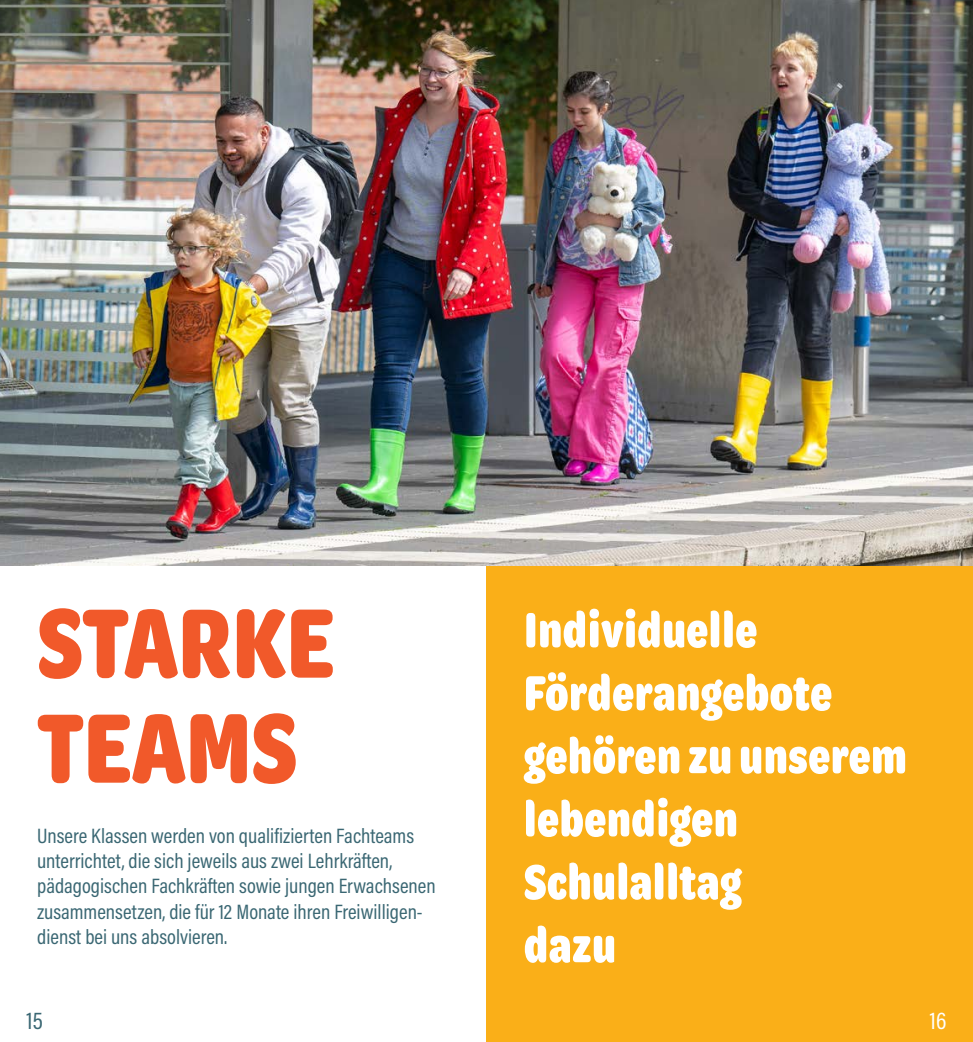
<style>
.page{position:relative;width:973px;height:1042px;background:#fff}
.page>*{position:absolute;margin:0;border:0;box-sizing:border-box;transform-origin:0 0}
.t1{font:700 105px/105px "Omnes Narrow";color:#f1592a}
.t2{font:700 52.5px/63px "Omnes Narrow";color:#fff}
.t3{font:24.5px "Acumin Variable Concept";color:#3a6773}
.t4{font:24.5px "Acumin Variable Concept";color:#fff}
.t5{font:21px/25.2px "Acumin Variable Concept";color:#3a6773}
</style>
<div class="page">
<div style="left:486px;top:556px;width:486px;height:486px;background:#faaf18"></div>
<img style="left:0;top:0;width:972px;height:566px">
<h1 class="t1" style="left:37px;top:585px;width:299px">STARKE<br>TEAMS</h1>
<p class="t5" style="left:37px;top:822px;width:400px">Unsere Klassen werden von qualifizierten Fachteams unterrichtet, die sich jeweils aus zwei Lehrkräften, pädagogischen Fachkräften sowie jungen Erwachsenen zusammensetzen, die für 12 Monate ihren Freiwilligen&shy;dienst bei uns absolvieren.</p>
<h2 class="t2" style="left:523px;top:596px;width:385px">Individuelle<br>Förderangebote gehören zu unserem lebendigen<br>Schulalltag<br>dazu</h2>
<p class="t3" style="left:27px;top:1003px;width:18px">15</p>
<p class="t4" style="left:929px;top:1003px;width:18px">16</p>
</div>
